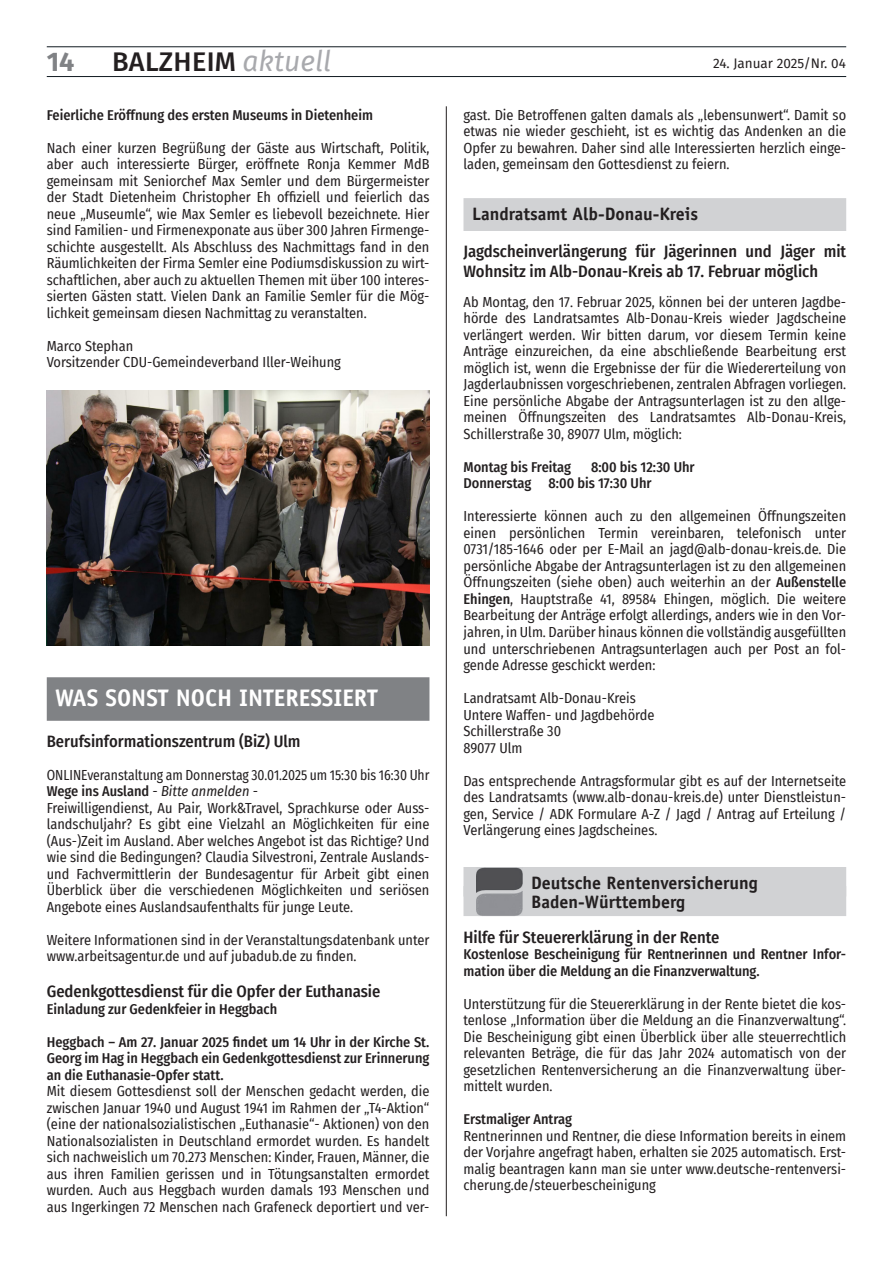
<style>
.page{position:relative;width:893px;height:1263px;background:#fff}
.page>*{position:absolute;margin:0;border:0;box-sizing:border-box;transform-origin:0 0}
.t1{font:500 27px "Fira Sans";letter-spacing:.01em;color:#231f20}
.t2{font:700 27px "Fira Sans";color:#808285}
.t3{font:700 24px "Officina Sans";color:#fff}
.t4{font:700 18px/19.5px "Officina Sans";color:#231f20}
.t5{font:500 16.5px/19.8px "Fira Sans Condensed";color:#231f20}
.t6{font:14.25px/16.5px "Fira Sans Condensed";color:#231f20;text-align:justify}
.t7{font:14.25px/16.5px "Fira Sans Condensed";color:#231f20;scale:.95 1}
.t8{font:500 14.25px/16.5px "Fira Sans Condensed";color:#231f20}
.t9{font:13.5px "Fira Sans";color:#231f20}
.s1{font-weight:400;font-style:italic;font-size:28.35px;color:#a8a9ad}
.s2{font-weight:500}
.s3{font-style:italic}
</style>
<div class="page">
<hr style="left:47px;top:76px;width:799px;height:1px;background:#101a21">
<hr style="left:47px;top:47px;width:799px;height:1px;background:#101a21">
<hr style="left:446px;top:106px;width:1px;height:1110px;background:#231f20">
<div style="left:463px;top:198px;width:383px;height:33px;background:#d1d2d4"></div>
<div style="left:463px;top:867px;width:383px;height:29px;background:#d1d2d4"></div>
<div style="left:463px;top:886px;width:383px;height:30px;background:#d1d2d4"></div>
<img style="left:476px;top:867px;width:47px;height:49px">
<img style="left:47px;top:391px;width:382px;height:255px">
<div style="left:47px;top:678px;width:382px;height:42px;background:#808285"></div>
<h1 class="t2" style="left:47px;top:39px;width:29px">14</h1>
<h1 class="t1" style="left:112px;top:40px;width:221px">BALZHEIM <span class="s1">aktuell</span></h1>
<p class="t9" style="left:713px;top:53px;width:134px">24. Januar 2025/Nr. 04</p>
<p class="t6" style="left:463px;top:106px;width:384px">gast. Die Betroffenen galten damals als „lebensunwert“. Damit so etwas nie wieder geschieht, ist es wichtig das Andenken an die Opfer zu bewahren. Daher sind alle I nteressierten herzlich einge&shy;laden, gemeinsam den Gottesdienst zu feiern.</p>
<p class="t4" style="left:472px;top:204px;width:227px">Landratsamt Alb-Donau-Kreis</p>
<p class="t5" style="left:463px;top:241px;width:384px">Jagdscheinverlängerung für Jägerinnen und Jäger mit<br>Wohnsitz im Alb-Donau-Kreis ab 17. Februar möglich</p>
<p class="t6" style="left:463px;top:293px;width:384px">Ab Montag, den 17. Februar 2025, können bei der unteren Jagdbe&shy;hörde des Landratsamtes Alb-Donau-Kreis wieder Jagdscheine verlängert werden. Wir bitten darum, vor diesem Termin keine Anträge einzureichen, da eine abschließende Bearbeitung erst möglich ist, wenn die Ergebnisse der für die Wiedererteilung von Jagderlaubnissen vorgeschriebenen, zentralen Abfragen vorliegen.<br>Eine persönliche Abgabe der Antragsunterlagen ist zu den allge&shy;meinen Öffnungszeiten des Landratsamtes Alb-Donau-Kreis, Schillerstraße 30, 89077 Ulm, möglich:</p>
<p class="t8" style="left:463px;top:458px;width:109px">Montag bis Freitag</p>
<p class="t8" style="left:47px;top:106px;width:328px">Feierliche Eröffnung des ersten Museums in Dietenheim</p>
<p class="t6" style="left:47px;top:139px;width:384px;text-align:left">Nach einer kurzen Begrüßung der Gäste aus Wirtschaft, Politik, aber auch interessierte Bürger, eröffnete Ronja Kemmer MdB gemeinsam mit Seniorchef Max Semler und dem Bürgermeister der Stadt Dietenheim Christopher Eh offiziell und feierlich das neue „Museumle“, wie Max Semler es liebevoll bezeichnete. H ier sind Familien- und Firmenexponate aus über 300 Jahren Firmenge&shy;schichte ausgestellt. Als Abschluss des Nachmittags fand in den Räumlichkeiten der Firma Semler eine Podiumsdiskussion zu wirt&shy;schaftlichen, aber auch zu aktuellen Themen mit über 100 interes&shy;sierten Gästen statt. Vielen Dank an Familie Semler für die Mög&shy;lichkeit gemeinsam diesen Nachmittag zu veranstalten.</p>
<p class="t6" style="left:47px;top:337px;width:296px">Marco Stephan<br>Vorsitzender CDU-Gemeindeverband I ller-Weihung</p>
<p class="t8" style="left:463px;top:458px;width:233px;text-indent:128px">8:00 bis 12:30 Uhr<br>Donnerstag 8:00 bis 17:30 Uhr</p>
<p class="t6" style="left:463px;top:508px;width:384px">I nteressierte können auch zu den allgemeinen Öffnungszeiten einen persönlichen Termin vereinbaren, telefonisch unter 0731/185-1646 oder per E-Mail an jagd@alb-donau-kreis.de. Die persönliche Abgabe der Antragsunterlagen ist zu den allgemeinen Öffnungszeiten (siehe oben) auch weiterhin an der <span class="s2">Außenstelle Ehingen</span>, Hauptstraße 41, 89584 Ehingen, möglich. Die weitere Bearbeitung der Anträge erfolgt allerdings, anders wie in den Vor&shy;jahren, in Ulm. Darüber hinaus können die vollständig ausgefüllten und unterschriebenen Antragsunterlagen auch per Post an fol&shy;gende Adresse geschickt werden:</p>
<p class="t6" style="left:463px;top:689px;width:192px;text-align:left">Landratsamt Alb-Donau-Kreis<br>Untere Waffen- und Jagdbehörde<br>Schillerstraße 30<br>89077 Ulm</p>
<p class="t6" style="left:463px;top:772px;width:384px">Das entsprechende Antragsformular gibt es auf der I nternetseite des Landratsamts (www.alb-donau-kreis.de) unter Dienstleistun&shy;gen, Service / ADK</p>
<h2 class="t3" style="left:55px;top:683px;width:324px">WAS SONST NOCH INTERESSIERT</h2>
<p class="t5" style="left:47px;top:730px;width:255px">Berufsinformationszentrum (BiZ) Ulm</p>
<p class="t7" style="left:47px;top:766px;width:404px">ONLI NEveranstaltung am Donnerstag 30.01.2025 um 15:30 bis 16:30 Uhr <span class="s2">Wege ins Ausland</span> <span class="s3">- Bitte anmelden -<br></span>Freiwilligendienst, Au Pair, Work&amp;Travel, Sprachkurse oder Auss&shy;landschuljahr? Es gibt eine Vielzahl an Möglichkeiten für eine (Aus-)Zeit im Ausland. Aber welches Angebot ist das Richtige? Und wie sind die Bedingungen? Claudia Silvestroni, Zentrale Auslands&shy;und Fachvermittlerin der Bundesagentur für Arbeit gibt einen Überblick über die verschiedenen Möglichkeiten und seriösen Angebote eines Auslandsaufenthalts für junge Leute.</p>
<p class="t6" style="left:47px;top:931px;width:384px">Weitere I nformationen sind in der Veranstaltungsdatenbank unter www.arbeitsagentur.de und auf jubadub.de zu finden.</p>
<p class="t5" style="left:47px;top:981px;width:335px">Gedenkgottesdienst für die Opfer der Euthanasie</p>
<p class="t8" style="left:47px;top:1000px;width:232px">Einladung zur Gedenkfeier in Heggbach</p>
<p class="t8" style="left:47px;top:1033px;width:384px;text-align:justify">Heggbach – Am 27. Januar 2025 findet um 14 Uhr in der Kirche St.<br>Georg im Hag in Heggbach ein Gedenkgottesdienst zur Erinnerung an die Euthanasie-Opfer statt.</p>
<p class="t6" style="left:47px;top:1083px;width:384px">Mit diesem Gottesdienst soll der Menschen gedacht werden, die zwischen Januar 1940 und August 1941 im Rahmen der „T4-Aktion“ (eine der nationalsozialistischen „Euthanasie“- Aktionen) von den Nationalsozialisten in Deutschland ermordet wurden. Es handelt sich nachweislich um 70.273 Menschen: Kinder, Frauen, Männer, die aus ihren Familien gerissen und in Tötungsanstalten ermordet wurden. Auch aus Heggbach wurden damals 193 Menschen und aus I ngerkingen 72 Menschen nach Grafeneck deportiert und ver-</p>
<p class="t6" style="left:463px;top:805px;width:384px;text-indent:114px">Formulare A-Z / Jagd / Antrag auf Erteilung /<br>Verlängerung eines Jagdscheines.</p>
<p class="t4" style="left:531px;top:873px;width:228px">Deutsche Rentenversicherung<br>Baden-Württemberg</p>
<p class="t5" style="left:463px;top:926px;width:257px">Hilfe für Steuererklärung in der Rente</p>
<p class="t8" style="left:463px;top:945px;width:384px">Kostenlose Bescheinigung für Rentnerinnen und Rentner Infor&shy;mation über die Meldung an die Finanzverwaltung.</p>
<p class="t6" style="left:463px;top:995px;width:384px">Unterstützung für die Steuererklärung in der Rente bietet die kos&shy;tenlose „I nformation über die Meldung an die Finanzverwaltung“.<br>Die Bescheinigung gibt einen Überblick über alle steuerrechtlich relevanten Beträge, die für das Jahr 2024 automatisch von der gesetzlichen Rentenversicherung an die Finanzverwaltung über&shy;mittelt wurden.</p>
<p class="t8" style="left:463px;top:1110px;width:110px">Erstmaliger Antrag</p>
<p class="t6" style="left:463px;top:1127px;width:384px">Rentnerinnen und Rentner, die diese Information bereits in einem der Vorjahre angefragt haben, erhalten sie 2025 automatisch. Erst&shy;malig beantragen kann man sie unter www.deutsche-rentenversi&shy;cherung.de/steuerbescheinigung</p>
</div>
